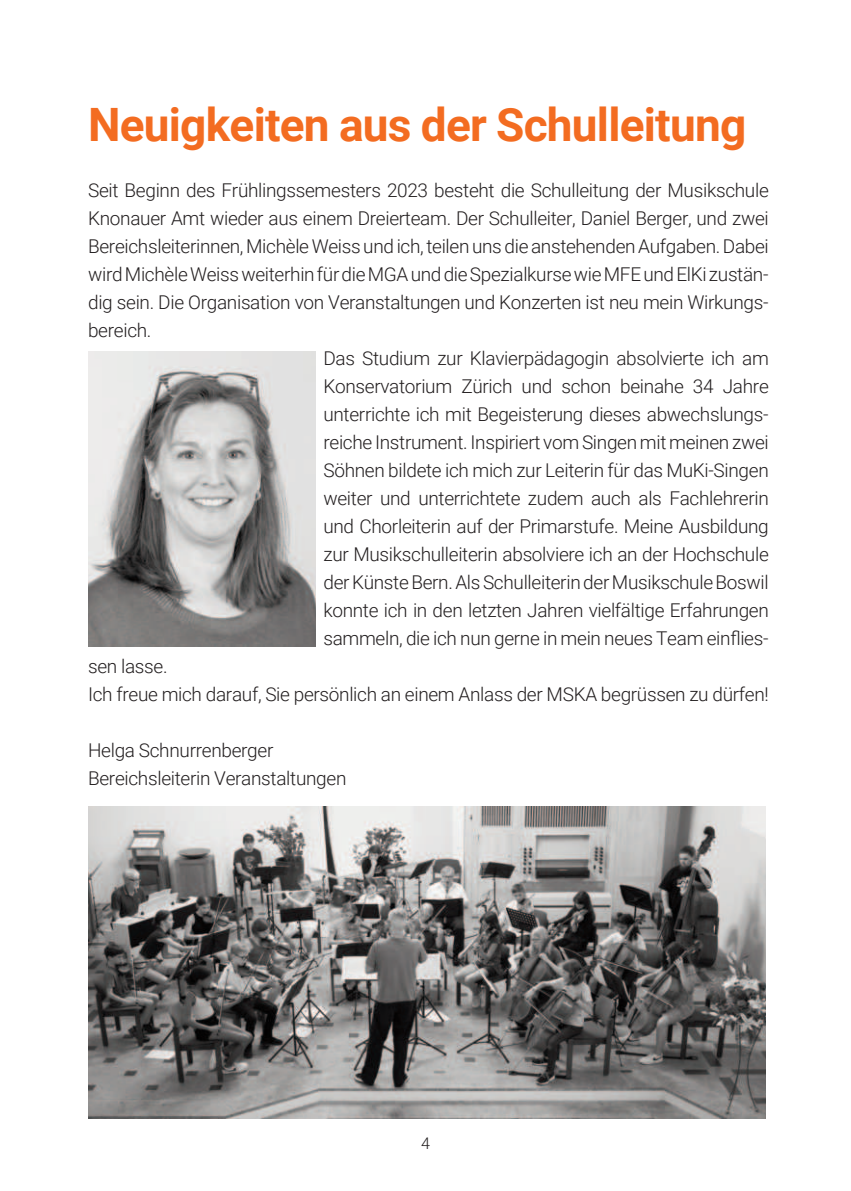
<style>
.page{position:relative;width:851px;height:1191px;background:#fff}
.page>*{position:absolute;margin:0;border:0;box-sizing:border-box;transform-origin:0 0}
.t1{font:700 46px "Roboto";letter-spacing:-.015em;color:#f36c21}
.t2{font:300 19px/28px "Roboto";letter-spacing:-.015em;color:#231f20}
.t3{font:300 16px "Roboto";color:#231f20}
</style>
<div class="page">
<img style="left:88px;top:352px;width:227px;height:294px">
<img style="left:88px;top:807px;width:677px;height:311px">
<h1 class="t1" style="left:88px;top:105px;width:659px">Neuigkeiten aus der Schulleitung</h1>
<p class="t2" style="left:88px;top:178px;width:682px">Seit Beginn des Fr¸hlingssemesters 2023 besteht die Schulleitung der Musikschule</p>
<p class="t2" style="left:88px;top:206px;width:682px">Knonauer Amt wieder aus einem Dreierteam. Der Schulleiter, Daniel Berger, und zwei</p>
<p class="t2" style="left:88px;top:234px;width:682px">Bereichsleiterinnen, MichËle Weiss und ich, teilen uns die anstehenden Aufgaben. Dabei</p>
<p class="t2" style="left:88px;top:262px;width:681px">wird MichËle Weiss weiterhin f¸r die MGA und die Spezialkurse wie MFE und ElKi zust‰n-</p>
<p class="t2" style="left:88px;top:290px;width:681px">dig sein. Die Organisation von Veranstaltungen und Konzerten ist neu mein Wirkungs-</p>
<p class="t2" style="left:88px;top:318px;width:65px">bereich.</p>
<p class="t2" style="left:323px;top:346px;width:447px">Das Studium zur Klavierp‰dagogin absolvierte ich am</p>
<p class="t2" style="left:323px;top:374px;width:447px">Konservatorium Z¸rich und schon beinahe 34 Jahre</p>
<p class="t2" style="left:323px;top:402px;width:446px">unterrichte ich mit Begeisterung dieses abwechslungs-</p>
<p class="t2" style="left:323px;top:430px;width:447px">reiche Instrument. Inspiriert vom Singen mit meinen zwei</p>
<p class="t2" style="left:323px;top:458px;width:447px">Sˆhnen bildete ich mich zur Leiterin f¸r das MuKi-Singen</p>
<p class="t2" style="left:323px;top:486px;width:447px">weiter und unterrichtete zudem auch als Fachlehrerin</p>
<p class="t2" style="left:323px;top:514px;width:447px">und Chorleiterin auf der Primarstufe. Meine Ausbildung</p>
<p class="t2" style="left:323px;top:542px;width:447px">zur Musikschulleiterin absolviere ich an der Hochschule</p>
<p class="t2" style="left:323px;top:570px;width:447px">der K¸nste Bern. Als Schulleiterin der Musikschule Boswil</p>
<p class="t2" style="left:323px;top:598px;width:447px">konnte ich in den letzten Jahren vielf‰ltige Erfahrungen</p>
<p class="t2" style="left:323px;top:626px;width:446px">sammeln, die ich nun gerne in mein neues Team einflies-</p>
<p class="t2" style="left:88px;top:654px;width:81px">sen lasse.</p>
<p class="t2" style="left:88px;top:682px;width:682px">Ich freue mich darauf, Sie persˆnlich an einem Anlass der MSKA begr¸ssen zu d¸rfen!</p>
<p class="t2" style="left:88px;top:738px;width:260px">Helga Schnurrenberger<br>Bereichsleiterin Veranstaltungen</p>
<p class="t3" style="left:421px;top:1136px;width:10px">4</p>
</div>
